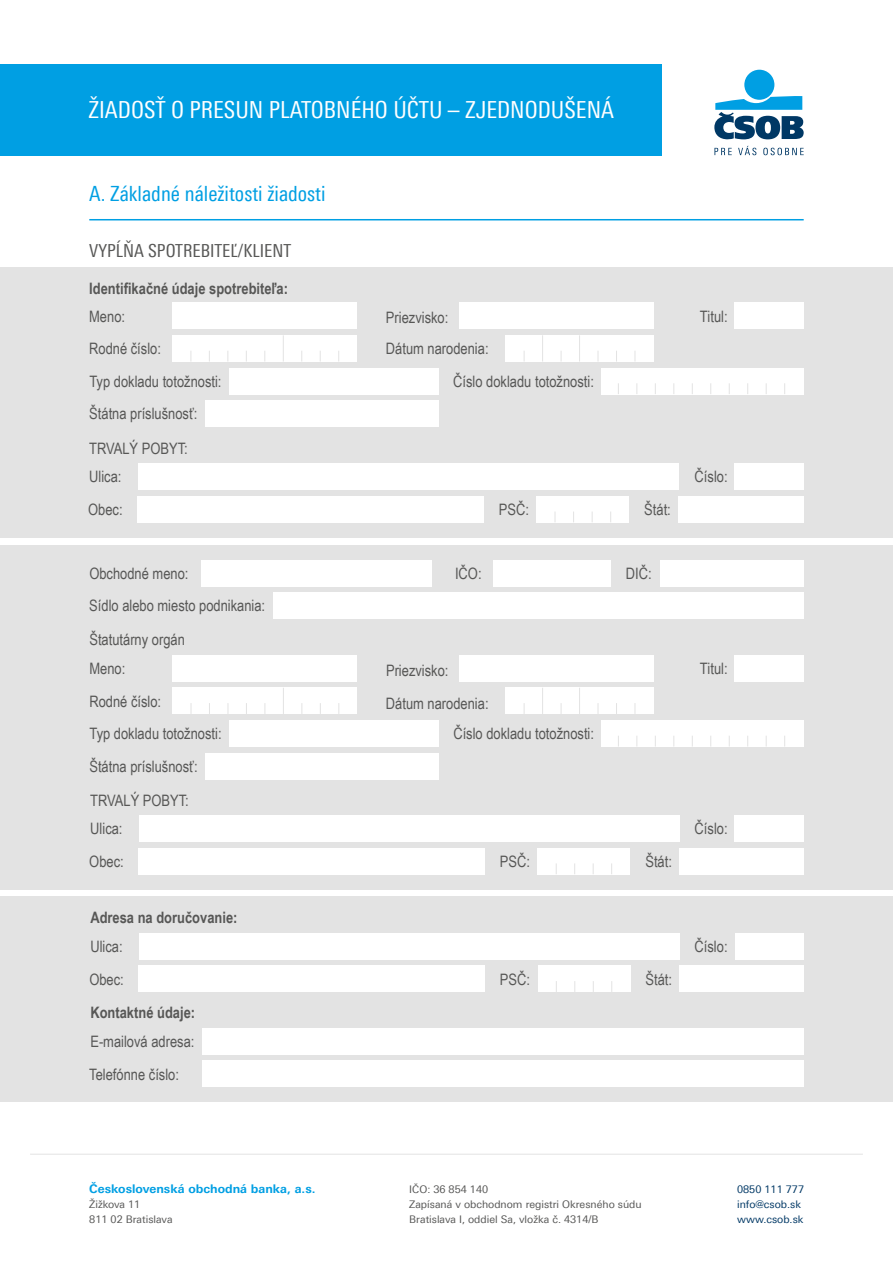
<style>
.page{position:relative;width:893px;height:1263px;background:#fff}
.page>*{position:absolute;margin:0;border:0;box-sizing:border-box;transform-origin:0 0}
.t1{font:23.55px "Linotype Univers 420 Cn";color:#fff}
.t2{font:21px "Linotype Univers 420 Cn";color:#009fe3}
.t3{font:18px "Linotype Univers 420 Cn";color:#575756}
.t4{font:15.75px/28.7px "Arial Narrow";color:#575756}
.t5{font:700 15.75px "Arial Narrow";color:#575756}
.t6{font:700 12px "Linotype Univers 630";color:#009fe3}
.t7{font:10.5px/15px "Linotype Univers 430";color:#575756}
.t8{font:10.5px/15px "Linotype Univers 430";color:#003865}
</style>
<div class="page">
<hr style="left:30px;top:1154px;width:833px;height:1px;background:#e3e3e3">
<div style="left:744px;top:70px;width:30px;height:30px;background:#009fe3;border-radius:50%"></div>
<svg style="left:714px;top:96px;width:90px;height:43px"></svg>
<svg style="left:714px;top:146px;width:90px;height:9px"></svg>
<div style="left:0;top:64px;width:662px;height:91px;background:#009fe3"></div>
<div style="left:0;top:545px;width:893px;height:344px;background:#e3e3e3"></div>
<div style="left:0;top:267px;width:893px;height:270px;background:#e3e3e3"></div>
<div style="left:0;top:897px;width:893px;height:205px;background:#e3e3e3"></div>
<div style="left:172px;top:303px;width:185px;height:26px;background:#fff"></div>
<div style="left:459px;top:303px;width:195px;height:26px;background:#fff"></div>
<div style="left:734px;top:303px;width:70px;height:26px;background:#fff"></div>
<div style="left:506px;top:335px;width:148px;height:27px;background:#fff"></div>
<svg style="left:542px;top:335px;width:1px;height:27px"></svg>
<svg style="left:579px;top:335px;width:1px;height:27px"></svg>
<div style="left:601px;top:368px;width:203px;height:26px;background:#fff"></div>
<div style="left:229px;top:368px;width:209px;height:26px;background:#fff"></div>
<div style="left:205px;top:400px;width:233px;height:27px;background:#fff"></div>
<div style="left:172px;top:335px;width:185px;height:27px;background:#fff"></div>
<svg style="left:283px;top:335px;width:1px;height:27px"></svg>
<div style="left:138px;top:464px;width:540px;height:26px;background:#fff"></div>
<div style="left:734px;top:464px;width:70px;height:26px;background:#fff"></div>
<div style="left:138px;top:496px;width:346px;height:26px;background:#fff"></div>
<div style="left:678px;top:496px;width:126px;height:26px;background:#fff"></div>
<div style="left:536px;top:496px;width:93px;height:26px;background:#fff"></div>
<div style="left:201px;top:560px;width:231px;height:26px;background:#fff"></div>
<div style="left:493px;top:560px;width:117px;height:26px;background:#fff"></div>
<div style="left:660px;top:560px;width:144px;height:26px;background:#fff"></div>
<div style="left:273px;top:593px;width:531px;height:26px;background:#fff"></div>
<div style="left:173px;top:655px;width:184px;height:26px;background:#fff"></div>
<div style="left:459px;top:655px;width:195px;height:26px;background:#fff"></div>
<div style="left:734px;top:655px;width:70px;height:26px;background:#fff"></div>
<div style="left:506px;top:688px;width:148px;height:26px;background:#fff"></div>
<svg style="left:542px;top:688px;width:1px;height:26px"></svg>
<svg style="left:579px;top:688px;width:1px;height:26px"></svg>
<div style="left:173px;top:688px;width:184px;height:26px;background:#fff"></div>
<svg style="left:283px;top:688px;width:1px;height:26px"></svg>
<div style="left:229px;top:720px;width:209px;height:26px;background:#fff"></div>
<div style="left:601px;top:720px;width:203px;height:26px;background:#fff"></div>
<div style="left:205px;top:753px;width:233px;height:26px;background:#fff"></div>
<div style="left:139px;top:815px;width:540px;height:27px;background:#fff"></div>
<div style="left:734px;top:815px;width:70px;height:27px;background:#fff"></div>
<div style="left:139px;top:848px;width:346px;height:26px;background:#fff"></div>
<div style="left:679px;top:848px;width:125px;height:26px;background:#fff"></div>
<div style="left:537px;top:848px;width:93px;height:26px;background:#fff"></div>
<div style="left:139px;top:933px;width:541px;height:26px;background:#fff"></div>
<div style="left:735px;top:933px;width:69px;height:26px;background:#fff"></div>
<div style="left:139px;top:966px;width:346px;height:26px;background:#fff"></div>
<div style="left:680px;top:966px;width:124px;height:26px;background:#fff"></div>
<div style="left:538px;top:966px;width:92px;height:26px;background:#fff"></div>
<div style="left:202px;top:1028px;width:602px;height:26px;background:#fff"></div>
<div style="left:202px;top:1061px;width:602px;height:26px;background:#fff"></div>
<hr style="left:89px;top:219px;width:715px;height:1px;background:#009fe3">
<h1 class="t1" style="left:89px;top:96px;width:527px">ŽIADOSŤ O PRESUN PLATOBNÉHO ÚČTU – ZJEDNODUŠENÁ</h1>
<h2 class="t2" style="left:89px;top:181px;width:238px">A. Základné náležitosti žiadosti</h2>
<p class="t3" style="left:89px;top:240px;width:203px">VYPĹŇA SPOTREBITEĽ/KLIENT</p>
<p class="t5" style="left:89px;top:276px;width:200px">Identifikačné údaje spotrebiteľa:</p>
<p class="t4" style="left:89px;top:301px;width:37px">Meno:</p>
<p class="t4" style="left:386px;top:303px;width:64px">Priezvisko:</p>
<p class="t4" style="left:700px;top:301px;width:29px">Titul:</p>
<p class="t4" style="left:89px;top:334px;width:73px">Rodné číslo:</p>
<p class="t4" style="left:386px;top:334px;width:104px">Dátum narodenia:</p>
<p class="t4" style="left:89px;top:366px;width:134px">Typ dokladu totožnosti:</p>
<p class="t4" style="left:453px;top:366px;width:142px">Číslo dokladu totožnosti:</p>
<p class="t4" style="left:89px;top:399px;width:110px">Štátna príslušnosť:</p>
<p class="t4" style="left:89px;top:433px;width:100px">TRVALÝ POBYT:<br>Ulica:</p>
<p class="t4" style="left:88px;top:495px;width:36px">Obec:</p>
<p class="t4" style="left:499px;top:495px;width:32px">PSČ:</p>
<p class="t4" style="left:644px;top:495px;width:28px">Štát:</p>
<p class="t4" style="left:89px;top:558px;width:101px">Obchodné meno:</p>
<p class="t4" style="left:455px;top:558px;width:28px">IČO:</p>
<p class="t4" style="left:626px;top:558px;width:27px">DIČ:</p>
<p class="t4" style="left:89px;top:591px;width:177px">Sídlo alebo miesto podnikania:</p>
<p class="t4" style="left:695px;top:462px;width:35px">Číslo:</p>
<p class="t4" style="left:89px;top:625px;width:97px">Štatutárny orgán<br>Meno:</p>
<p class="t4" style="left:386px;top:655px;width:64px">Priezvisko:</p>
<p class="t4" style="left:700px;top:653px;width:29px">Titul:</p>
<p class="t4" style="left:89px;top:686px;width:73px">Rodné číslo:</p>
<p class="t4" style="left:386px;top:688px;width:104px">Dátum narodenia:</p>
<p class="t4" style="left:90px;top:719px;width:134px">Typ dokladu totožnosti:</p>
<p class="t4" style="left:453px;top:719px;width:142px">Číslo dokladu totožnosti:</p>
<p class="t4" style="left:89px;top:751px;width:110px">Štátna príslušnosť:</p>
<p class="t4" style="left:90px;top:785px;width:100px">TRVALÝ POBYT:<br>Ulica:</p>
<p class="t4" style="left:89px;top:846px;width:36px">Obec:</p>
<p class="t4" style="left:500px;top:846px;width:32px">PSČ:</p>
<p class="t4" style="left:645px;top:846px;width:28px">Štát:</p>
<p class="t4" style="left:695px;top:814px;width:35px">Číslo:</p>
<p class="t5" style="left:90px;top:906px;width:149px">Adresa na doručovanie:</p>
<p class="t4" style="left:90px;top:931px;width:34px">Ulica:</p>
<p class="t4" style="left:695px;top:931px;width:35px">Číslo:</p>
<p class="t4" style="left:89px;top:964px;width:36px">Obec:</p>
<p class="t4" style="left:500px;top:964px;width:32px">PSČ:</p>
<p class="t4" style="left:645px;top:964px;width:28px">Štát:</p>
<p class="t5" style="left:90px;top:1001px;width:106px">Kontaktné údaje:</p>
<p class="t4" style="left:89px;top:1025px;width:107px;line-height:32.5px">E-mailová adresa:<br>Telefónne číslo:</p>
<p class="t6" style="left:89px;top:1182px;width:228px">Československá obchodná banka, a.s.</p>
<p class="t7" style="left:89px;top:1197px;width:85px">Žižkova 11<br>811 02 Bratislava</p>
<p class="t7" style="left:409px;top:1182px;width:234px">IČO: 36 854 140<br>Zapísaná v obchodnom registri Okresného súdu<br>Bratislava I, oddiel Sa, vložka č. 4314/B</p>
<p class="t8" style="left:737px;top:1182px;width:68px">0850 111 777 info@csob.sk www.csob.sk</p>
</div>
